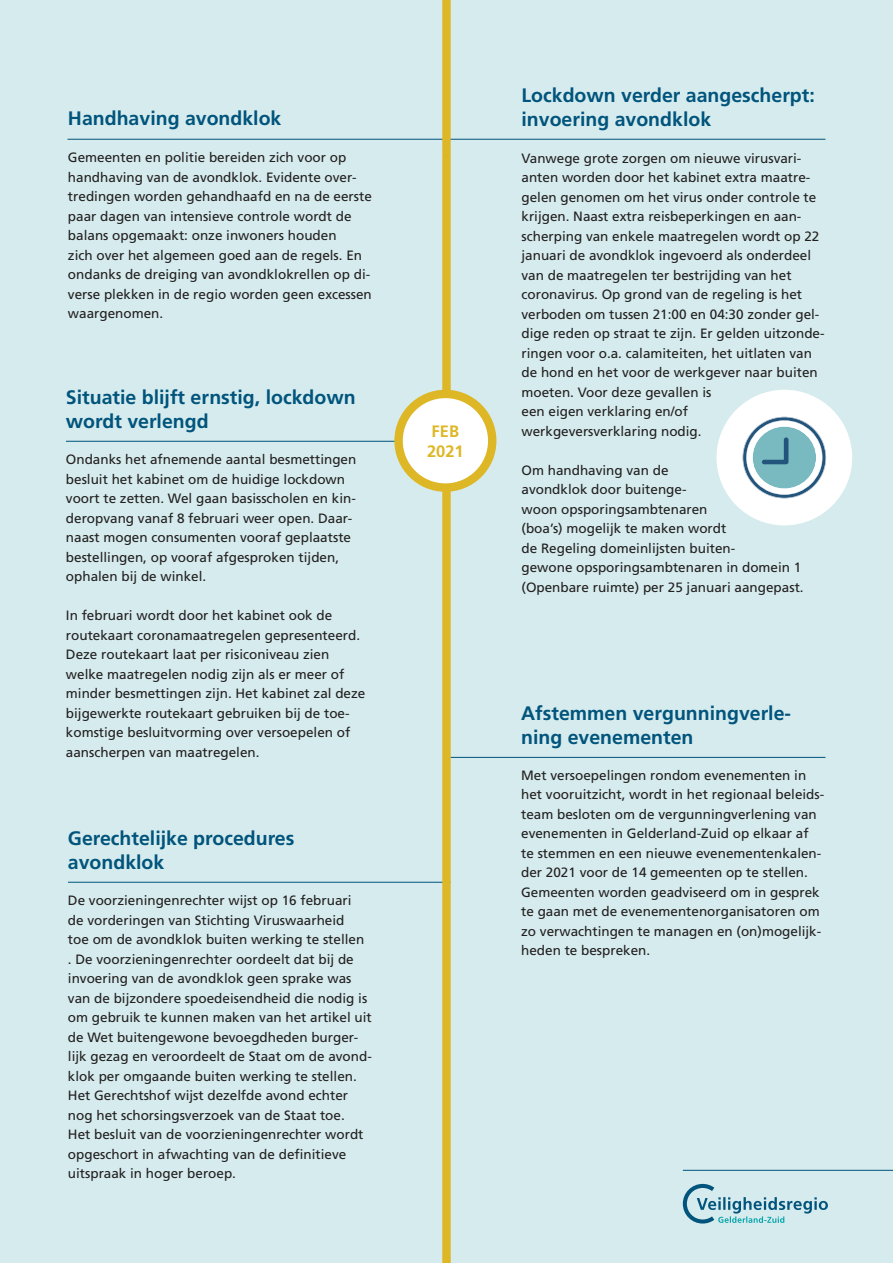
<style>
.page{position:relative;width:893px;height:1263px;background:#d5ebed}
.page>*{position:absolute;margin:0;border:0;box-sizing:border-box;transform-origin:0 0}
.t1{font:700 19.5px/23.4px "Frutiger LT Pro";color:#01547c}
.t2{font:700 16.5px/19.8px "Frutiger LT Pro";color:#ddb725}
.t3{font:13.5px/19.5px "Frutiger LT Pro";color:#231f20}
</style>
<div class="page">
<hr style="left:68px;top:882px;width:383px;height:1px;background:#01547c">
<hr style="left:450px;top:757px;width:375px;height:1px;background:#01547c">
<hr style="left:66px;top:441px;width:383px;height:1px;background:#01547c">
<hr style="left:68px;top:139px;width:757px;height:1px;background:#01547c">
<div style="left:442px;top:0;width:9px;height:1263px;background:#ddb725"></div>
<svg style="left:682px;top:1183px;width:146px;height:41px"></svg>
<hr style="left:683px;top:1170px;width:210px;height:1px;background:#01547c">
<div style="left:399px;top:394px;width:93px;height:94px;background:#fff;border-radius:50%"></div>
<div style="left:394px;top:390px;width:102px;height:102px;border:8px solid #ddb725;border-radius:50%"></div>
<div style="left:716px;top:390px;width:136px;height:135px;background:#fff;border-radius:50%"></div>
<svg style="left:743px;top:417px;width:83px;height:81px"></svg>
<h1 class="t1" style="left:68px;top:109px;width:215px">Handhaving avondklok</h1>
<p class="t3" style="left:68px;top:149px;width:305px">Gemeenten en politie bereiden zich voor op handhaving van de avondklok. Evidente over&shy;tredingen worden gehandhaafd en na de eerste paar dagen van intensieve controle wordt de balans opgemaakt: onze inwoners houden<br>zich over het algemeen goed aan de regels. En ondanks de dreiging van avondklokrellen op di&shy;verse plekken in de regio worden geen excessen waargenomen.</p>
<h1 class="t1" style="left:66px;top:388px;width:291px">Situatie blijft ernstig, lockdown wordt verlengd</h1>
<p class="t3" style="left:66px;top:451px;width:292px">Ondanks het afnemende aantal besmettingen besluit het kabinet om de huidige lockdown voort te zetten. Wel gaan basisscholen en kin&shy;deropvang vanaf 8 februari weer open. Daar&shy;naast mogen consumenten vooraf geplaatste bestellingen, op vooraf afgesproken tijden, ophalen bij de winkel.</p>
<p class="t3" style="left:66px;top:607px;width:301px">In februari wordt door het kabinet ook de routekaart coronamaatregelen gepresenteerd.<br>Deze routekaart laat per risiconiveau zien welke maatregelen nodig zijn als er meer of minder besmettingen zijn. Het kabinet zal deze bijgewerkte routekaart gebruiken bij de toe&shy;komstige besluitvorming over versoepelen of aanscherpen van maatregelen.</p>
<h1 class="t1" style="left:68px;top:829px;width:228px">Gerechtelijke procedures avondklok</h1>
<p class="t3" style="left:68px;top:892px;width:305px">De voorzieningenrechter wijst op 16 februari<br>de vorderingen van Stichting Viruswaarheid<br>toe om de avondklok buiten werking te stellen<br>. De voorzieningenrechter oordeelt dat bij de invoering van de avondklok geen sprake was van de bijzondere spoedeisendheid die nodig is om gebruik te kunnen maken van het artikel uit de Wet buitengewone bevoegdheden burger&shy;lijk gezag en veroordeelt de Staat om de avond&shy;klok per omgaande buiten werking te stellen.<br>Het Gerechtshof wijst dezelfde avond echter nog het schorsingsverzoek van de Staat toe.<br>Het besluit van de voorzieningenrechter wordt opgeschort in afwachting van de definitieve uitspraak in hoger beroep.</p>
<p class="t2" style="left:427px;top:423px;width:38px">FEB<br>2021</p>
<h1 class="t1" style="left:521px;top:86px;width:295px">Lockdown verder aangescherpt: invoering avondklok</h1>
<p class="t3" style="left:521px;top:149px;width:305px">Vanwege grote zorgen om nieuwe virusvari&shy;anten worden door het kabinet extra maatre&shy;gelen genomen om het virus onder controle te krijgen. Naast extra reisbeperkingen en aan&shy;scherping van enkele maatregelen wordt op 22 januari de avondklok ingevoerd als onderdeel van de maatregelen ter bestrijding van het coronavirus. Op grond van de regeling is het verboden om tussen 21:00 en 04:30 zonder gel&shy;dige reden op straat te zijn. Er gelden uitzonde&shy;ringen voor o.a. calamiteiten, het uitlaten van de hond en het voor de werkgever naar buiten moeten. Voor deze gevallen is<br>een eigen verklaring en/of werkgeversverklaring nodig.</p>
<p class="t3" style="left:521px;top:461px;width:284px">Om handhaving van de<br>avondklok door buitenge-<br>woon opsporingsambtenaren<br>(boa’s) mogelijk te maken wordt<br>de Regeling domeinlijsten buiten-<br>gewone opsporingsambtenaren in domein 1 (Openbare ruimte) per 25 januari aangepast.</p>
<h1 class="t1" style="left:521px;top:704px;width:271px">Afstemmen vergunningverle&shy;ning evenementen</h1>
<p class="t3" style="left:521px;top:767px;width:305px">Met versoepelingen rondom evenementen in het vooruitzicht, wordt in het regionaal beleids&shy;team besloten om de vergunningverlening van evenementen in Gelderland-Zuid op elkaar af te stemmen en een nieuwe evenementenkalen&shy;der 2021 voor de 14 gemeenten op te stellen.<br>Gemeenten worden geadviseerd om in gesprek te gaan met de evenementenorganisatoren om zo verwachtingen te managen en (on)mogelijk&shy;heden te bespreken.</p>
</div>
